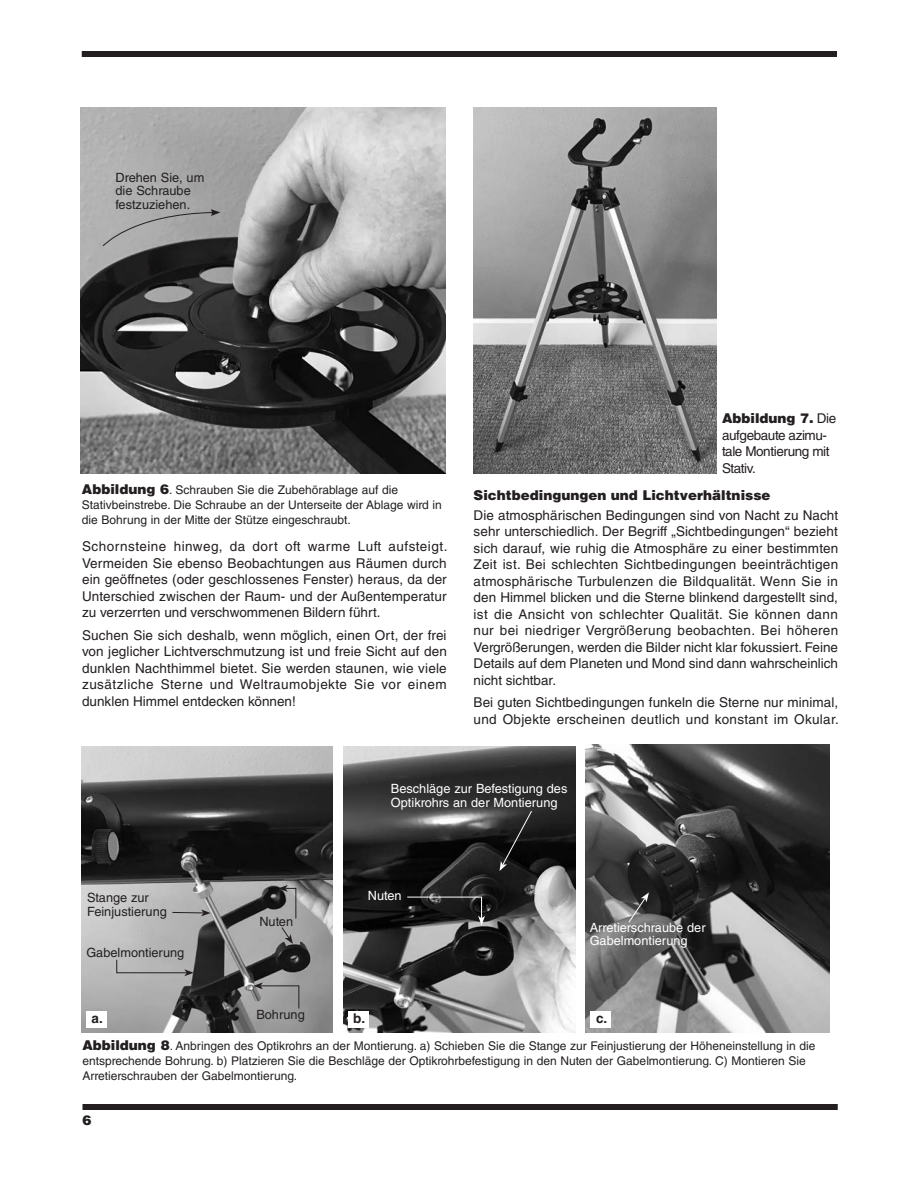
<style>
.page{position:relative;width:918px;height:1188px;background:#fff}
.page>*{position:absolute;margin:0;border:0;box-sizing:border-box;transform-origin:0 0}
.t1{font:13.5px/16.5px "Helvetica LT Std";color:#231f20;text-align:justify}
.t2{font:13.5px/16.5px "Helvetica LT Std";letter-spacing:-.03em;color:#231f20}
.t3{font:900 13.5px "Helvetica LT Std";color:#231f20}
.t4{font:700 13.5px "Helvetica LT Std";color:#231f20}
.t5{font:12.75px/13.5px "Helvetica LT Std";color:#fff}
.t6{font:12.75px/13.5px "Helvetica LT Std";color:#231f20}
.t7{font:12px/15px "Helvetica LT Std";color:#231f20}
.s1{font-weight:900;font-size:13.5px}
.s2{font-weight:900}
</style>
<div class="page">
<div style="left:82px;top:51px;width:755px;height:6px;background:#231f20"></div>
<div style="left:82px;top:1104px;width:756px;height:6px;background:#231f20"></div>
<img style="left:473px;top:107px;width:243px;height:366px">
<img style="left:81px;top:107px;width:364px;height:366px">
<img style="left:81px;top:746px;width:252px;height:287px">
<img style="left:343px;top:746px;width:233px;height:287px">
<img style="left:585px;top:745px;width:245px;height:288px">
<svg style="left:134px;top:264px;width:16px;height:27px"></svg>
<div style="left:86px;top:1012px;width:21px;height:16px;background:#fff"></div>
<div style="left:348px;top:1012px;width:20px;height:16px;background:#fff"></div>
<div style="left:591px;top:1012px;width:20px;height:16px;background:#fff"></div>
<svg style="left:102px;top:209px;width:118px;height:38px;background:#9a9a9a"></svg>
<svg style="left:281px;top:927px;width:12px;height:17px"></svg>
<svg style="left:500px;top:810px;width:33px;height:61px;background:#232323"></svg>
<svg style="left:172px;top:909px;width:39px;height:7px"></svg>
<svg style="left:628px;top:892px;width:21px;height:31px"></svg>
<svg style="left:253px;top:982px;width:47px;height:27px"></svg>
<svg style="left:116px;top:959px;width:78px;height:17px"></svg>
<svg style="left:406px;top:896px;width:79px;height:29px;background:#2f2f2f"></svg>
<svg style="left:278px;top:885px;width:19px;height:34px"></svg>
<p class="t6" style="left:115px;top:171px;width:90px">Drehen Sie, um die Schraube festzuziehen.</p>
<p class="t7" style="left:82px;top:482px;width:361px"><span class="s1">Abbildung 6</span>. Schrauben Sie die Zubehörablage auf die<br>Stativbeinstrebe. Die Schraube an der Unterseite der Ablage wird in die Bohrung in der Mitte der Stütze eingeschraubt.</p>
<p class="t1" style="left:82px;top:538px;width:367px">Schornsteine hinweg, da dort oft warme Luft aufsteigt.<br>Vermeiden Sie ebenso Beobachtungen aus Räumen durch ein geöffnetes (oder geschlossenes Fenster) heraus, da der Unterschied zwischen der Raum- und der Außentemperatur zu verzerrten und verschwommenen Bildern führt.</p>
<p class="t1" style="left:82px;top:627px;width:366px">Suchen Sie sich deshalb, wenn möglich, einen Ort, der frei von jeglicher Lichtverschmutzung ist und freie Sicht auf den dunklen Nachthimmel bietet. Sie werden staunen, wie viele zusätzliche Sterne und Weltraumobjekte Sie vor einem dunklen Himmel entdecken können!</p>
<p class="t2" style="left:722px;top:410px;width:116px"><span class="s2">Abbildung 7.</span> Die aufgebaute azimu&shy;tale Montierung mit<br>Stativ.</p>
<p class="t3" style="left:474px;top:486px;width:299px">Sichtbedingungen und Lichtverhältnisse</p>
<p class="t1" style="left:474px;top:507px;width:366px">Die atmosphärischen Bedingungen sind von Nacht zu Nacht sehr unterschiedlich. Der Begriff „Sichtbedingungen“ bezieht sich darauf, wie ruhig die Atmosphäre zu einer bestimmten Zeit ist. Bei schlechten Sichtbedingungen beeinträchtigen atmosphärische Turbulenzen die Bildqualität. Wenn Sie in den Himmel blicken und die Sterne blinkend dargestellt sind, ist die Ansicht von schlechter Qualität. Sie können dann nur bei niedriger Vergrößerung beobachten. Bei höheren Vergrößerungen, werden die Bilder nicht klar fokussiert. Feine Details auf dem Planeten und Mond sind dann wahrscheinlich nicht sichtbar.</p>
<p class="t1" style="left:474px;top:694px;width:367px">Bei guten Sichtbedingungen funkeln die Sterne nur minimal, und Objekte erscheinen deutlich und konstant im Okular.</p>
<p class="t6" style="left:87px;top:891px;width:81px">Stange zur<br>Feinjustierung</p>
<p class="t6" style="left:86px;top:946px;width:99px">Gabelmontierung</p>
<p class="t6" style="left:259px;top:915px;width:35px">Nuten</p>
<p class="t5" style="left:391px;top:782px;width:178px">Beschläge zur Befestigung des<br>Optikrohrs an der Montierung</p>
<p class="t5" style="left:368px;top:889px;width:35px">Nuten</p>
<p class="t5" style="left:590px;top:920px;width:117px">Arretierschraube der<br>Gabelmontierung</p>
<p class="t6" style="left:256px;top:1008px;width:50px">Bohrung</p>
<p class="t4" style="left:92px;top:1010px;width:13px">a.</p>
<p class="t4" style="left:353px;top:1010px;width:14px">b.</p>
<p class="t4" style="left:596px;top:1010px;width:13px">c.</p>
<p class="t7" style="left:82px;top:1039px;width:735px"><span class="s1">Abbildung 8</span>. Anbringen des Optikrohrs an der Montierung. a) Schieben Sie die Stange zur Feinjustierung der Höheneinstellung in die entsprechende Bohrung. b) Platzieren Sie die Beschläge der Optikrohrbefestigung in den Nuten der Gabelmontierung. C) Montieren Sie<br>Arretierschrauben der Gabelmontierung.</p>
<p class="t3" style="left:82px;top:1111px;width:11px">6</p>
</div>
